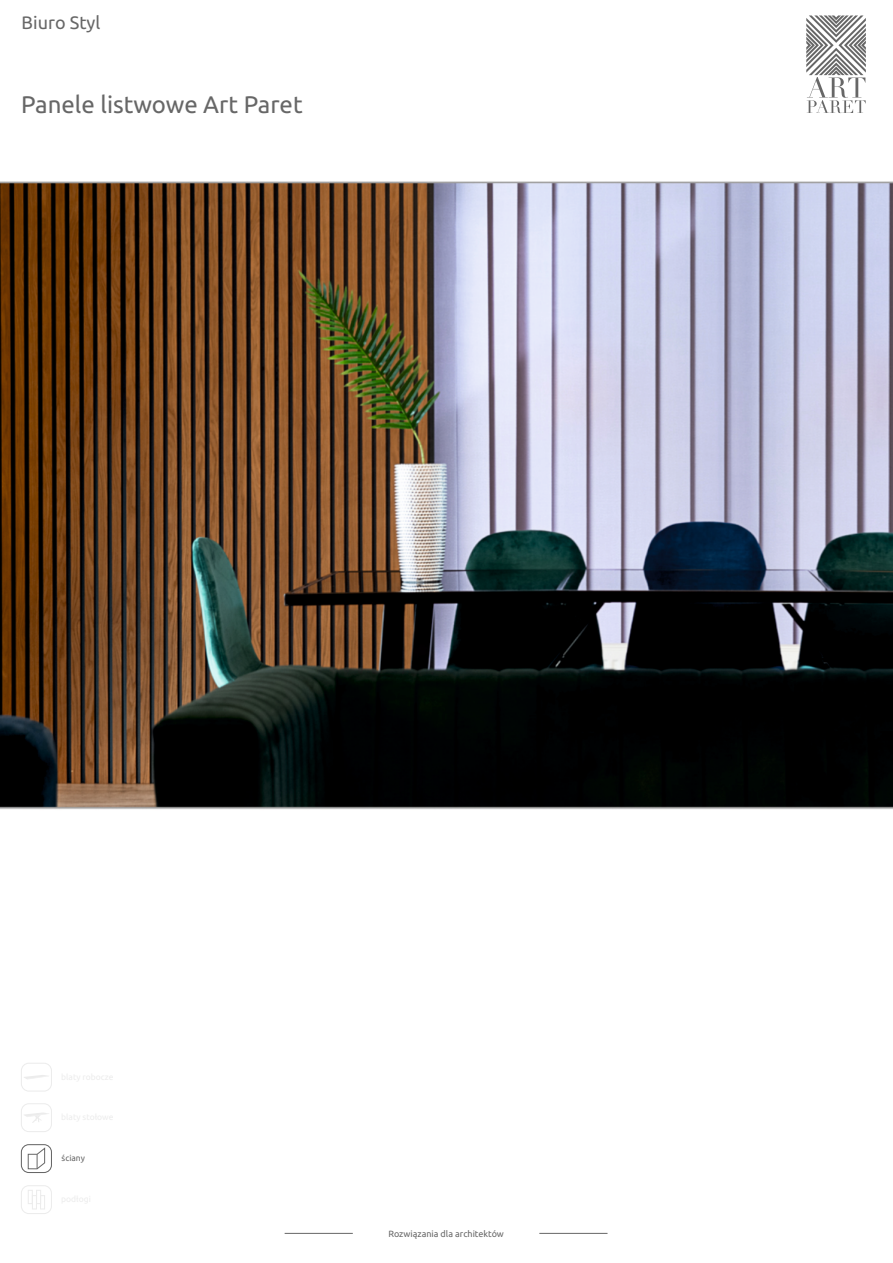
<style>
.page{position:relative;width:893px;height:1263px;background:#fff}
.page>*{position:absolute;margin:0;border:0;box-sizing:border-box;transform-origin:0 0}
.t1{font:24px "Ubuntu";color:#676767}
.t2{font:18px "Ubuntu";color:#676767}
.t3{font:9px "Ubuntu";color:#676767}
.t4{font:8.55px "Ubuntu";color:#676767}
</style>
<div class="page">
<svg style="left:806px;top:15px;width:60px;height:98px"></svg>
<div style="left:21px;top:1063px;width:31px;height:28px;border:1px solid #ececec;border-radius:7px"></div>
<svg style="left:24px;top:1075px;width:23px;height:4px"></svg>
<div style="left:21px;top:1103px;width:31px;height:29px;border:1px solid #ececec;border-radius:7px"></div>
<svg style="left:24px;top:1113px;width:25px;height:10px"></svg>
<svg style="left:20px;top:1144px;width:32px;height:29px"></svg>
<div style="left:21px;top:1185px;width:31px;height:29px;border:1px solid #ececec;border-radius:7px"></div>
<div style="left:28px;top:1190px;width:5px;height:14px;border:1px solid #ececec"></div>
<div style="left:32px;top:1195px;width:5px;height:14px;border:1px solid #ececec"></div>
<div style="left:36px;top:1190px;width:5px;height:14px;border:1px solid #ececec"></div>
<div style="left:40px;top:1195px;width:5px;height:14px;border:1px solid #ececec"></div>
<hr style="left:285px;top:1233px;width:68px;height:1px;background:#676767">
<hr style="left:539px;top:1233px;width:68px;height:1px;background:#676767">
<img style="left:0;top:181px;width:893px;height:629px">
<h2 class="t2" style="left:22px;top:15px;width:80px">Biuro Styl</h2>
<h1 class="t1" style="left:21px;top:95px;width:283px">Panele listwowe Art Paret</h1>
<p class="t4" style="left:62px;top:1154px;width:25px">ściany</p>
<p class="t3" style="left:388px;top:1230px;width:117px">Rozwiązania dla architektów</p>
</div>
